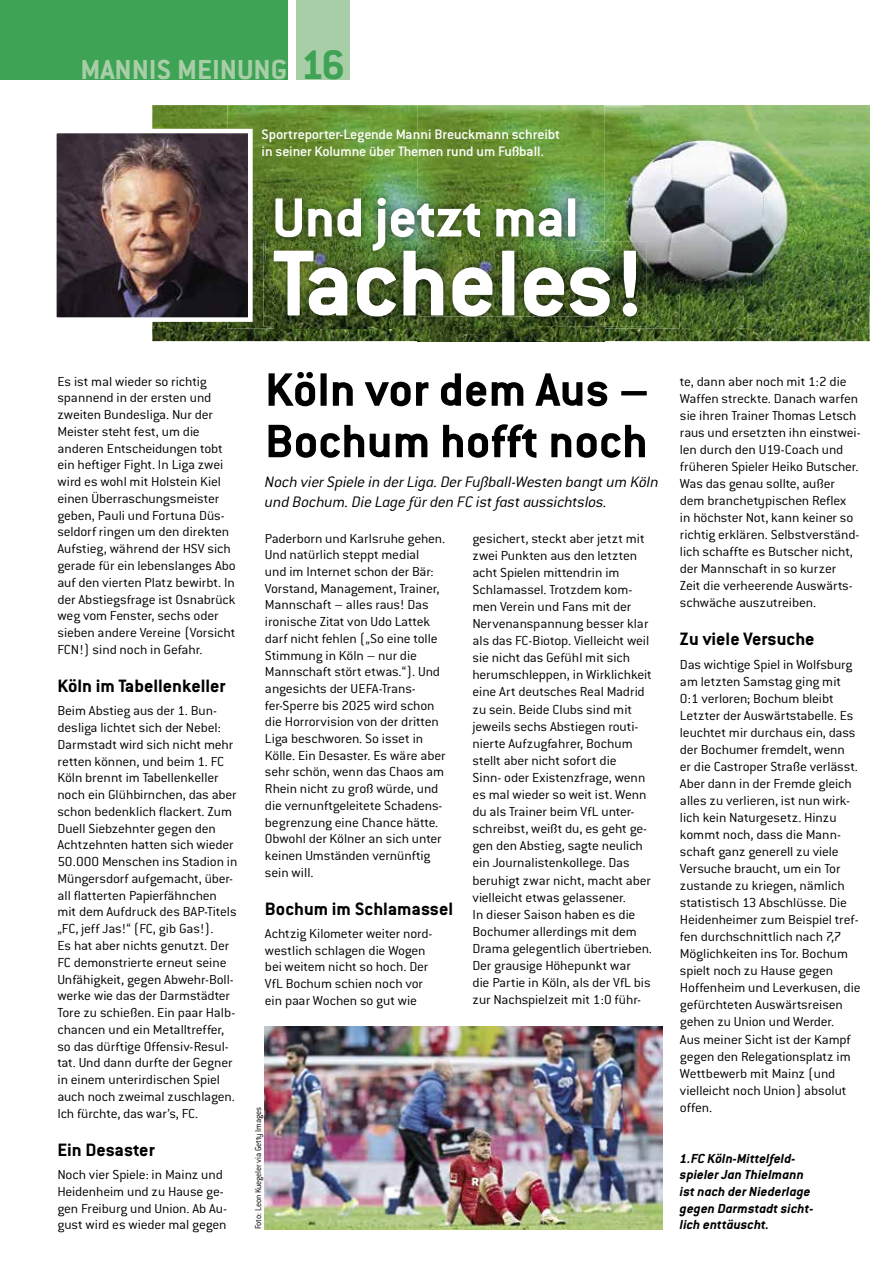
<style>
.page{position:relative;width:893px;height:1263px;background:#fff}
.page>*{position:absolute;margin:0;border:0;box-sizing:border-box;transform-origin:0 0}
.t1{font:700 102.9px "Conduit ITC Pro";letter-spacing:-.01em;color:#fff;scale:1.04 1}
.t2{font:700 60.6px "Conduit ITC Pro";letter-spacing:-.01em;color:#fff;scale:1.04 1}
.t3{font:700 51.45px/51.4px "Conduit ITC Pro";color:#000;scale:1.04 1}
.t4{font:700 30.3px "Conduit ITC Pro";color:#a8cea7;scale:1.04 1}
.t5{font:700 19.65px "Conduit ITC Pro";color:#000;scale:1.04 1}
.t6{font:italic 300 16.65px/19.6px "Conduit ITC Pro";letter-spacing:-.015em;color:#000;scale:1.04 1}
.t7{font:500 15.15px/16.6px "Conduit ITC Pro";letter-spacing:-.015em;color:#fff;scale:1.04 1}
.t8{font:300 14.4px/16.8px "Conduit ITC Pro";letter-spacing:-.01em;color:#000;scale:1.05 1}
.t9{font:italic 700 14.4px/16.6px "Conduit ITC Pro";color:#000;scale:1.04 1}
.t10{font:300 9.45px "Conduit ITC Pro";letter-spacing:-.015em;color:#000;scale:.96 1}
.s1{font-size:45.45px;color:#3fa355}
</style>
<div class="page">
<div style="left:0;top:0;width:287px;height:79px;background:#3fa355"></div>
<div style="left:296px;top:0;width:54px;height:79px;background:#a8cea7"></div>
<img style="left:152px;top:105px;width:100px;height:236px">
<img style="left:252px;top:328px;width:166px;height:13px">
<img style="left:227px;top:105px;width:377px;height:89px">
<img style="left:227px;top:194px;width:48px;height:134px">
<img style="left:275px;top:326px;width:283px;height:2px">
<img style="left:679px;top:105px;width:191px;height:189px">
<img style="left:604px;top:294px;width:266px;height:47px">
<img style="left:418px;top:328px;width:186px;height:13px">
<img style="left:604px;top:105px;width:75px;height:223px">
<img style="left:558px;top:194px;width:46px;height:134px">
<img style="left:263px;top:241px;width:384px;height:85px">
<img style="left:274px;top:251px;width:363px;height:65px">
<img style="left:265px;top:188px;width:320px;height:72px">
<img style="left:274px;top:251px;width:311px;height:9px">
<img style="left:58px;top:135px;width:189px;height:181px">
<div style="left:52px;top:129px;width:201px;height:193px;border:5px solid #fff"></div>
<img style="left:265px;top:1026px;width:398px;height:203px">
<h3 class="t4" style="left:80px;top:52px;width:256px">MANNIS MEINUNG <span class="s1">16</span></h3>
<p class="t7" style="left:262px;top:126px;width:289px">Sportreporter-Legende Manni Breuckmann schreibt in seiner Kolumne über Themen rund um Fußball.</p>
<h2 class="t2" style="left:272px;top:182px;width:296px">Und jetzt mal</h2>
<h1 class="t1" style="left:272px;top:224px;width:361px">Tacheles!</h1>
<p class="t8" style="left:57px;top:373px;width:171px">Es ist mal wieder so richtig spannend in der ersten und zweiten Bundesliga. Nur der<br>Meister steht fest, um die anderen Entscheidungen tobt ein heftiger Fight. In Liga zwei wird es wohl mit Holstein Kiel einen Überraschungsmeister geben, Pauli und Fortuna Düs&shy;seldorf ringen um den direkten<br>Aufstieg, während der HSV sich gerade für ein lebenslanges Abo auf den vierten Platz bewirbt. In der Abstiegsfrage ist Osnabrück weg vom Fenster, sechs oder sieben andere Vereine (Vorsicht<br>FCN!) sind noch in Gefahr.</p>
<h3 class="t5" style="left:57px;top:674px;width:163px">Köln im Tabellenkeller</h3>
<p class="t8" style="left:57px;top:702px;width:173px">Beim Abstieg aus der 1. Bun&shy;desliga lichtet sich der Nebel:<br>Darmstadt wird sich nicht mehr retten können, und beim 1. FC<br>Köln brennt im Tabellenkeller noch ein Glühbirnchen, das aber schon bedenklich flackert. Zum<br>Duell Siebzehnter gegen den<br>Achtzehnten hatten sich wieder<br>50.000 Menschen ins Stadion in<br>Müngersdorf aufgemacht, über&shy;all flatterten Papierfähnchen mit dem Aufdruck des BAP-Titels „FC, jeff Jas!“ (FC, gib Gas!).<br>Es hat aber nichts genutzt. Der<br>FC demonstrierte erneut seine<br>Unfähigkeit, gegen Abwehr-Boll&shy;werke wie das der Darmstädter<br>Tore zu schießen. Ein paar Halb&shy;chancen und ein Metalltreffer, so das dürftige Offensiv-Resul&shy;tat. Und dann durfte der Gegner in einem unterirdischen Spiel auch noch zweimal zuschlagen.<br>Ich fürchte, das war’s, FC.</p>
<h3 class="t5" style="left:57px;top:1138px;width:95px">Ein Desaster</h3>
<p class="t8" style="left:57px;top:1166px;width:163px">Noch vier Spiele: in Mainz und<br>Heidenheim und zu Hause ge&shy;gen Freiburg und Union. Ab Au&shy;gust wird es wieder mal gegen</p>
<h3 class="t3" style="left:265px;top:364px;width:371px">Köln vor dem Aus –<br>Bochum hofft noch</h3>
<p class="t6" style="left:265px;top:472px;width:380px">Noch vier Spiele in der Liga. Der Fußball-Westen bangt um Köln und Bochum. Die Lage für den FC ist fast aussichtslos.</p>
<p class="t8" style="left:265px;top:530px;width:173px">Paderborn und Karlsruhe gehen.<br>Und natürlich steppt medial<br>und im Internet schon der Bär:<br>Vorstand, Management, Trainer,<br>Mannschaft – alles raus! Das ironische Zitat von Udo Lattek darf nicht fehlen („So eine tolle<br>Stimmung in Köln – nur die<br>Mannschaft stört etwas.“). Und angesichts der UEFA-Trans&shy;fer-Sperre bis 2025 wird schon die Horrorvision von der dritten<br>Liga beschworen. So isset in<br>Kölle. Ein Desaster. Es wäre aber sehr schön, wenn das Chaos am<br>Rhein nicht zu groß würde, und die vernunftgeleitete Schadens&shy;begrenzung eine Chance hätte.<br>Obwohl der Kölner an sich unter keinen Umständen vernünftig sein will.</p>
<h3 class="t5" style="left:265px;top:897px;width:183px">Bochum im Schlamassel</h3>
<p class="t8" style="left:265px;top:925px;width:161px">Achtzig Kilometer weiter nord&shy;westlich schlagen die Wogen bei weitem nicht so hoch. Der<br>VfL Bochum schien noch vor ein paar Wochen so gut wie</p>
<p class="t8" style="left:472px;top:530px;width:173px">gesichert, steckt aber jetzt mit zwei Punkten aus den letzten acht Spielen mittendrin im<br>Schlamassel. Trotzdem kom&shy;men Verein und Fans mit der<br>Nervenanspannung besser klar als das FC-Biotop. Vielleicht weil sie nicht das Gefühl mit sich herumschleppen, in Wirklichkeit eine Art deutsches Real Madrid zu sein. Beide Clubs sind mit jeweils sechs Abstiegen routi&shy;nierte Aufzugfahrer, Bochum stellt aber nicht sofort die<br>Sinn- oder Existenzfrage, wenn es mal wieder so weit ist. Wenn du als Trainer beim VfL unter&shy;schreibst, weißt du, es geht ge&shy;gen den Abstieg, sagte neulich ein Journalistenkollege. Das beruhigt zwar nicht, macht aber vielleicht etwas gelassener.<br>In dieser Saison haben es die<br>Bochumer allerdings mit dem<br>Drama gelegentlich übertrieben.<br>Der grausige Höhepunkt war<br>die Partie in Köln, als der VfL bis zur Nachspielzeit mit 1:0 führ-</p>
<p class="t10" style="left:253px;top:1229px;width:129px;rotate:-90deg">Foto: Leon Kuegeler via Getty Images</p>
<p class="t8" style="left:680px;top:373px;width:174px">te, dann aber noch mit 1:2 die<br>Waffen streckte. Danach warfen sie ihren Trainer Thomas Letsch raus und ersetzten ihn einstwei&shy;len durch den U19-Coach und früheren Spieler Heiko Butscher.<br>Was das genau sollte, außer dem branchetypischen Reflex<br>in höchster Not, kann keiner so richtig erklären. Selbstverständ&shy;lich schaffte es Butscher nicht, der Mannschaft in so kurzer<br>Zeit die verheerende Auswärts&shy;schwäche auszutreiben.</p>
<h3 class="t5" style="left:680px;top:628px;width:131px">Zu viele Versuche</h3>
<p class="t8" style="left:680px;top:656px;width:174px">Das wichtige Spiel in Wolfsburg am letzten Samstag ging mit<br>0:1 verloren; Bochum bleibt<br>Letzter der Auswärtstabelle. Es leuchtet mir durchaus ein, dass der Bochumer fremdelt, wenn<br>er die Castroper Straße verlässt.<br>Aber dann in der Fremde gleich alles zu verlieren, ist nun wirk&shy;lich kein Naturgesetz. Hinzu kommt noch, dass die Mann&shy;schaft ganz generell zu viele<br>Versuche braucht, um ein Tor zustande zu kriegen, nämlich statistisch 13 Abschlüsse. Die<br>Heidenheimer zum Beispiel tref&shy;fen durchschnittlich nach 7,7<br>Möglichkeiten ins Tor. Bochum spielt noch zu Hause gegen<br>Hoffenheim und Leverkusen, die gefürchteten Auswärtsreisen gehen zu Union und Werder.<br>Aus meiner Sicht ist der Kampf gegen den Relegationsplatz im<br>Wettbewerb mit Mainz (und vielleicht noch Union) absolut offen.</p>
<p class="t9" style="left:680px;top:1150px;width:130px">1.FC Köln- Mittel feld&shy;spieler Jan Thielmann ist nach der Niederlage gegen Darmstadt sicht&shy;lich enttäuscht.</p>
</div>
